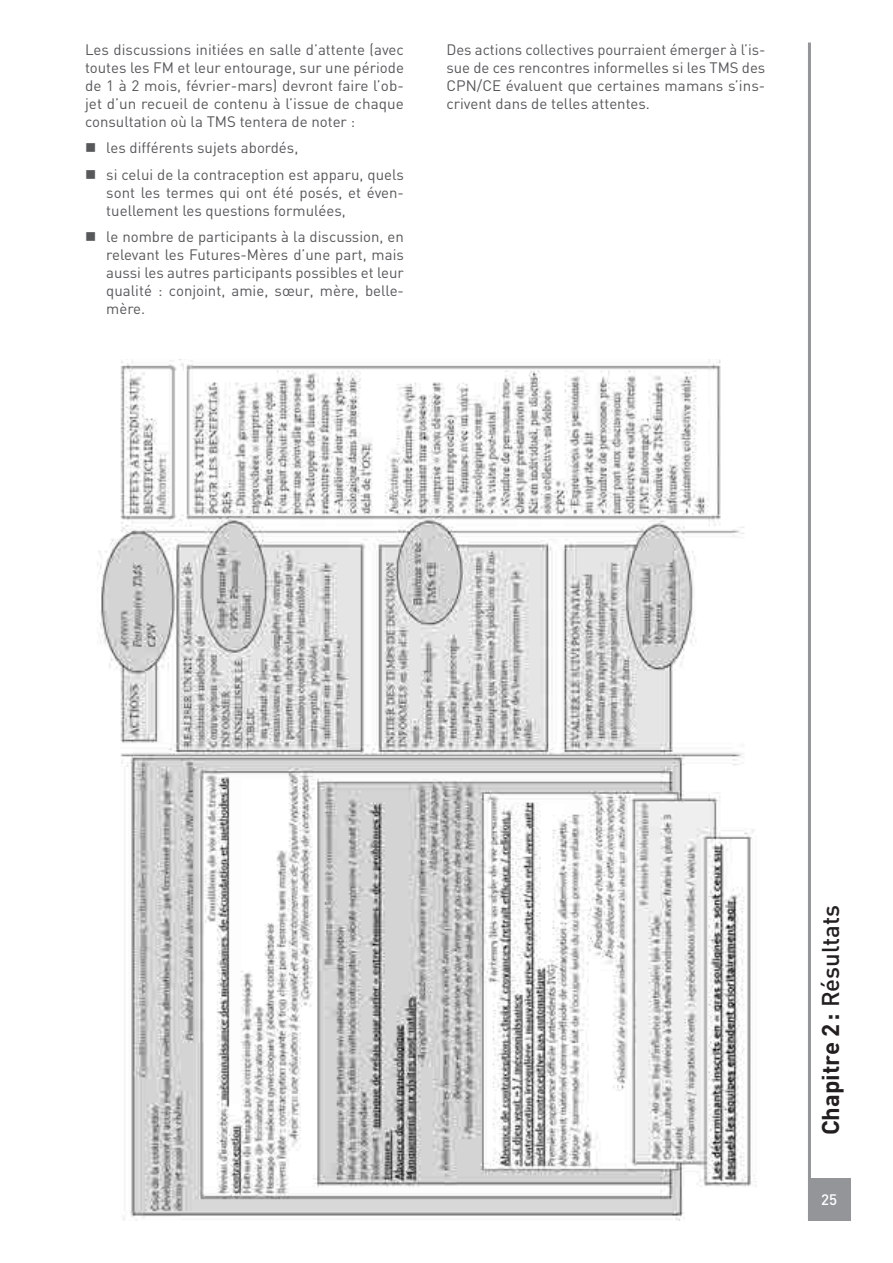
<style>
.page{position:relative;width:893px;height:1263px;background:#fff}
.page>*{position:absolute;margin:0;border:0;box-sizing:border-box;transform-origin:0 0}
.t1{font:700 24px "DIN";color:#231f20}
.Texte_courant{font:15px/18px "DIN";color:#57585a;text-align:justify}
.t2{font:500 15px "DIN";color:#fff}
.s1{font-weight:500}
</style>
<div class="page">
<hr style="left:808px;top:43px;width:3px;height:1177px;background:#939598">
<div style="left:808px;top:1178px;width:42px;height:42px;background:#939598"></div>
<img style="left:97px;top:359px;width:659px;height:861px">
<p class="Texte_courant" style="left:85px;top:40px;width:320px">Les discussions initiées en salle d’attente (avec toutes les FM et leur entourage, sur une période de 1 à 2 mois, février-mars) devront faire l’ob&shy;jet d’un recueil de contenu à l’issue de chaque consultation où la TMS tentera de noter :</p>
<p class="Texte_courant" style="left:106px;top:139px;width:193px">les différents sujets abordés,</p>
<p class="Texte_courant" style="left:106px;top:165px;width:299px">si celui de la contraception est apparu, quels sont les termes qui ont été posés, et éven&shy;tuellement les questions formulées,</p>
<p class="Texte_courant" style="left:106px;top:228px;width:299px">le nombre de participants à la discussion, en relevant les Futures-Mères d’une part, mais aussi les autres participants possibles et leur qualité : conjoint, amie, sœur, mère, belle&shy;mère.</p>
<p class="Texte_courant" style="left:446px;top:40px;width:320px">Des actions collectives pourraient émerger à l’is&shy;sue de ces rencontres informelles si les TMS des CPN/CE évaluent que certaines mamans s’ins&shy;crivent dans de telles attentes.</p>
<h1 class="t1" style="left:815px;top:1135px;width:232px;rotate:-90deg">Chapitre 2: <span class="s1">Résultats</span></h1>
<p class="t2" style="left:821px;top:1190px;width:17px">25</p>
</div>
